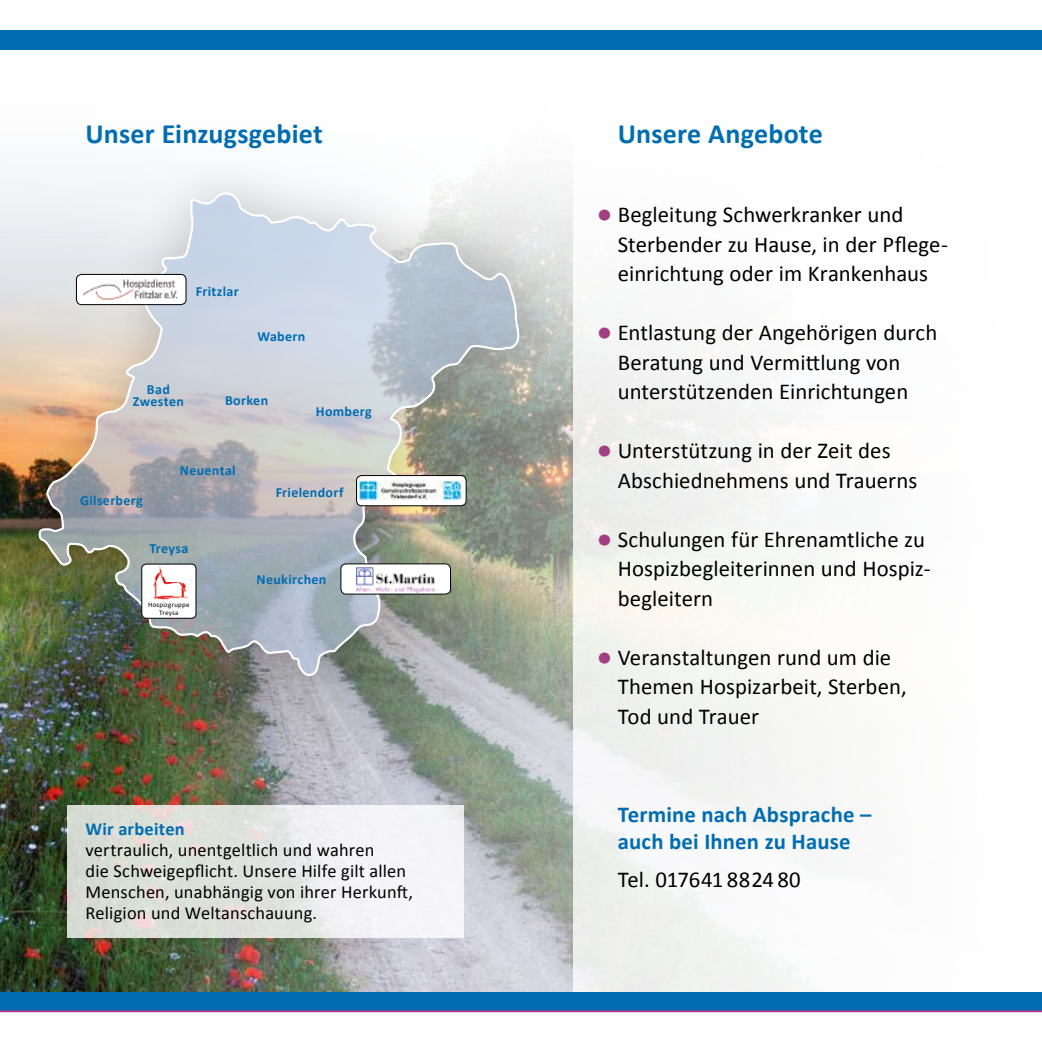
<style>
.page{position:relative;width:1042px;height:1042px;background:#fff}
.page>*{position:absolute;margin:0;border:0;box-sizing:border-box;transform-origin:0 0}
.t1{font:700 28px "Calibri";letter-spacing:.005em;color:#006db1}
.t2{font:22.75px/29.4px "Calibri";color:#000}
.t3{font:700 22.75px/27.3px "Calibri";letter-spacing:.005em;color:#006db1}
.t4{font:22.75px "Calibri";letter-spacing:-.02em;color:#000}
.t5{font:18.38px/21px "Calibri";letter-spacing:.01em;color:#000}
.t6{font:700 18.38px "Calibri";letter-spacing:.015em;color:#006db1}
.t7{font:700 14px/12.2px "Calibri";letter-spacing:.025em;color:#006db1;text-align:center}
.t8{font:7px/7.9px "Calibri";letter-spacing:.03em;color:#000;text-align:center}
.s1{font-family:"Lato";font-weight:900;font-style:italic;color:#a23f7e}
</style>
<div class="page">
<img style="left:0;top:729px;width:573px;height:263px">
<div style="left:0;top:992px;width:1042px;height:20px;background:#006db1"></div>
<div style="left:0;top:30px;width:1042px;height:20px;background:#006db1"></div>
<div style="left:0;top:146px;width:575px;height:583px;background:#000;opacity:.3"></div>
<hr style="left:0;top:1010px;width:1042px;height:2px;background:#c1348b">
<img style="left:37px;top:189px;width:484px;height:490px">
<div style="left:67px;top:805px;width:397px;height:133px;background:linear-gradient(to right,#d3d7cd,#f9f8fc)"></div>
<div style="left:356px;top:475px;width:110px;height:31px;background:#fff;border-radius:5px"></div>
<img style="left:358px;top:480px;width:106px;height:21px">
<div style="left:356px;top:475px;width:110px;height:31px;border:1px solid #000;border-radius:5px"></div>
<div style="left:76px;top:274px;width:110px;height:31px;background:#fff;border-radius:5px"></div>
<img style="left:83px;top:279px;width:95px;height:21px">
<div style="left:76px;top:274px;width:110px;height:31px;border:1px solid #000;border-radius:5px"></div>
<div style="left:341px;top:564px;width:109px;height:30px;background:#fff;border-radius:5px"></div>
<img style="left:356px;top:567px;width:79px;height:25px">
<div style="left:341px;top:564px;width:110px;height:30px;border:1px solid #000;border-radius:5px"></div>
<div style="left:142px;top:564px;width:54px;height:54px;background:#fff;border-radius:5px"></div>
<img style="left:153px;top:566px;width:35px;height:34px">
<div style="left:142px;top:564px;width:54px;height:54px;border:1px solid #000;border-radius:5px"></div>
<p class="t1" style="left:86px;top:116px;width:239px">Unser Einzugsgebiet</p>
<p class="t7" style="left:196px;top:284px;width:44px">Fritzlar</p>
<p class="t7" style="left:257px;top:329px;width:49px">Wabern</p>
<p class="t7" style="left:133px;top:382px;width:53px">Bad<br>Zwesten</p>
<p class="t7" style="left:225px;top:393px;width:45px">Borken</p>
<p class="t7" style="left:316px;top:404px;width:58px">Homberg</p>
<p class="t7" style="left:180px;top:463px;width:57px">Neuental</p>
<p class="t7" style="left:80px;top:494px;width:64px">Gilserberg</p>
<p class="t7" style="left:149px;top:541px;width:41px">Treysa</p>
<p class="t8" style="left:148px;top:601px;width:43px">Hospizgruppe<br>Treysa</p>
<p class="t7" style="left:276px;top:486px;width:69px">Frielendorf</p>
<p class="t7" style="left:256px;top:572px;width:71px">Neukirchen</p>
<p class="t6" style="left:86px;top:817px;width:101px">Wir arbeiten</p>
<p class="t5" style="left:86px;top:838px;width:329px">vertraulich, unentgeltlich und wahren<br>die Schweigepflicht. Unsere Hilfe gilt allen Menschen, unabhängig von ihrer Herkunft, Religion und Weltanschauung.</p>
<p class="t1" style="left:618px;top:116px;width:207px">Unsere Angebote</p>
<p class="t2" style="left:618px;top:199px;width:332px;text-indent:-20px"><span class="s1">•</span> Begleitung Schwerkranker und<br>Sterbender zu Hause, in der Pflege&shy;einrichtung oder im Krankenhaus</p>
<p class="t2" style="left:618px;top:317px;width:321px;text-indent:-20px"><span class="s1">•</span> Entlastung der Angehörigen durch<br>Beratung und Vermittlung von unterstützenden Einrichtungen</p>
<p class="t2" style="left:618px;top:435px;width:301px;text-indent:-20px"><span class="s1">•</span> Unterstützung in der Zeit des<br>Abschiednehmens und Trauerns</p>
<p class="t2" style="left:618px;top:523px;width:314px;text-indent:-20px"><span class="s1">•</span> Schulungen für Ehrenamtliche zu<br>Hospizbegleiterinnen und Hospiz&shy;begleitern</p>
<p class="t2" style="left:618px;top:641px;width:290px;text-indent:-20px"><span class="s1">•</span> Veranstaltungen rund um die<br>Themen Hospizarbeit, Sterben,<br>Tod und Trauer</p>
<p class="t3" style="left:618px;top:800px;width:255px">Termine nach Absprache – auch bei Ihnen zu Hause</p>
<p class="t4" style="left:618px;top:865px;width:184px">Tel. 0176 41 88 24 80</p>
</div>
